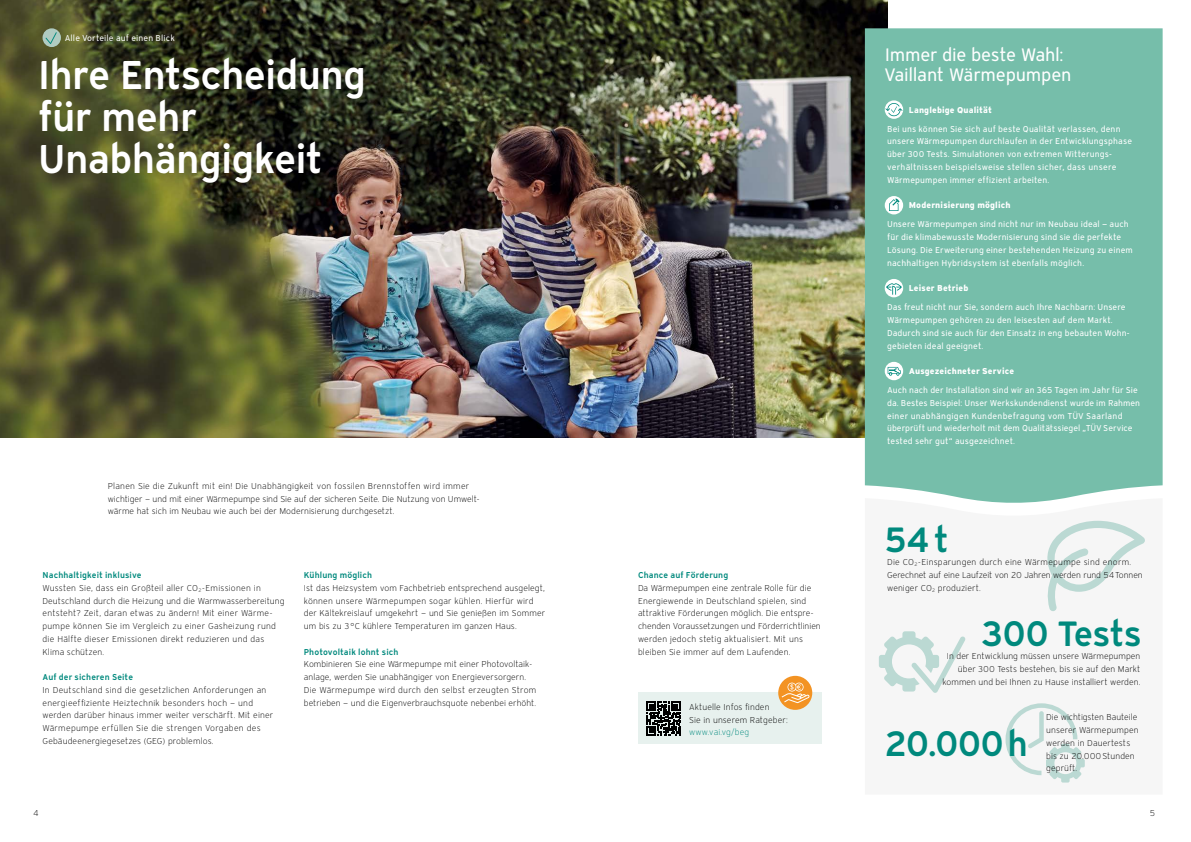
<style>
.page{position:relative;width:1191px;height:842px;background:#fff}
.page>*{position:absolute;margin:0;border:0;box-sizing:border-box;transform-origin:0 0}
.t1{font:600 40px/42px "Vaillant 16";letter-spacing:-.025em;color:#fff}
.t2{font:600 35px "Vaillant 16";letter-spacing:-.025em;color:#00897d}
.t3{font:18px/20px "Vaillant 16";letter-spacing:-.015em;color:#fff}
.t4{font:300 8.5px/12.8px "Vaillant 16";letter-spacing:.01em;color:#000}
.t5{font:8.5px/12.8px "Vaillant 16";letter-spacing:.01em;color:#fff}
.t6{font:800 8.5px "Vaillant 16";letter-spacing:.01em;color:#fff}
.t7{font:600 8.5px "Vaillant 16";letter-spacing:.01em;color:#00897d}
.t8{font:300 8.5px "Vaillant 16";letter-spacing:.015em;color:#00897d}
.s1{font-weight:600;color:#00897d}
</style>
<div class="page">
<img style="left:0;top:0;width:887px;height:438px">
<svg style="left:43px;top:28px;width:18px;height:19px"></svg>
<svg style="left:46px;top:32px;width:11px;height:12px"></svg>
<svg style="left:1047px;top:521px;width:98px;height:90px"></svg>
<svg style="left:1005px;top:703px;width:79px;height:79px"></svg>
<svg style="left:879px;top:631px;width:86px;height:62px"></svg>
<div style="left:638px;top:693px;width:184px;height:51px;background:#e7f1ee"></div>
<svg style="left:646px;top:701px;width:34px;height:34px"></svg>
<div style="left:778px;top:676px;width:34px;height:34px;background:#f39323;border-radius:50%"></div>
<svg style="left:781px;top:683px;width:28px;height:20px"></svg>
<div style="left:865px;top:28px;width:297px;height:475px;background:#76beaa"></div>
<svg style="left:884px;top:100px;width:19px;height:19px"></svg>
<svg style="left:885px;top:103px;width:17px;height:13px"></svg>
<svg style="left:884px;top:196px;width:19px;height:18px"></svg>
<svg style="left:889px;top:199px;width:10px;height:12px"></svg>
<svg style="left:884px;top:279px;width:19px;height:18px"></svg>
<svg style="left:886px;top:283px;width:15px;height:12px"></svg>
<svg style="left:884px;top:362px;width:19px;height:18px"></svg>
<svg style="left:887px;top:367px;width:13px;height:9px"></svg>
<p class="t5" style="left:65px;top:31px;width:112px">Alle Vorteile auf einen Blick</p>
<h1 class="t1" style="left:38px;top:53px;width:330px">Ihre Entscheidung für mehr<br>Unabhängigkeit</h1>
<p class="t4" style="left:108px;top:479px;width:373px">Planen Sie die Zukunft mit ein! Die Unabhängigkeit von fossilen Brennstoffen wird immer wichtiger — und mit einer Wärmepumpe sind Sie auf der sicheren Seite. Die Nutzung von Umwelt&shy;wärme hat sich im Neubau wie auch bei der Modernisierung durchgesetzt.</p>
<p class="t4" style="left:43px;top:569px;width:243px"><span class="s1">Nachhaltigkeit inklusive<br></span>Wussten Sie, dass ein Großteil aller CO<sub>2</sub>-Emissionen in Deutschland durch die Heizung und die Warmwasserbereitung entsteht? Zeit, daran etwas zu ändern! Mit einer Wärme&shy;pumpe können Sie im Vergleich zu einer Gasheizung rund die Hälfte dieser Emissionen direkt reduzieren und das Klima schützen.</p>
<p class="t7" style="left:43px;top:671px;width:92px">Auf der sicheren Seite</p>
<p class="t4" style="left:43px;top:683px;width:232px">In Deutschland sind die gesetzlichen Anforderungen an energieeffiziente Heiztechnik besonders hoch — und werden darüber hinaus immer weiter verschärft. Mit einer Wärmepumpe erfüllen Sie die strengen Vorgaben des Gebäudeenergiegesetzes (GEG) problemlos.</p>
<p class="t7" style="left:304px;top:569px;width:70px">Kühlung möglich</p>
<p class="t4" style="left:304px;top:581px;width:243px">Ist das Heizsystem vom Fachbetrieb entsprechend ausgelegt, können unsere Wärmepumpen sogar kühlen. Hierfür wird der Kältekreislauf umgekehrt — und Sie genießen im Sommer um bis zu 3°C kühlere Temperaturen im ganzen Haus.</p>
<p class="t7" style="left:304px;top:646px;width:96px">Photovoltaik lohnt sich</p>
<p class="t4" style="left:304px;top:658px;width:234px">Kombinieren Sie eine Wärmepumpe mit einer Photovoltaik&shy;anlage, werden Sie unabhängiger von Energieversorgern.<br>Die Wärmepumpe wird durch den selbst erzeugten Strom betrieben — und die Eigenverbrauchsquote nebenbei erhöht.</p>
<p class="t7" style="left:638px;top:569px;width:92px">Chance auf Förderung</p>
<p class="t4" style="left:638px;top:581px;width:184px">Da Wärmepumpen eine zentrale Rolle für die Energiewende in Deutschland spielen, sind attraktive Förderungen möglich. Die entspre&shy;chenden Voraussetzungen und Förderrichtlinien werden jedoch stetig aktualisiert. Mit uns bleiben Sie immer auf dem Laufenden.</p>
<p class="t4" style="left:689px;top:700px;width:100px">Aktuelle Infos finden<br>Sie in unserem Ratgeber:</p>
<p class="t8" style="left:689px;top:727px;width:62px">www.vai.vg/beg</p>
<h3 class="t3" style="left:884px;top:44px;width:188px">Immer die beste Wahl:<br>Vaillant Wärmepumpen</h3>
<p class="t6" style="left:909px;top:104px;width:85px">Langlebige Qualität</p>
<p class="t5" style="left:887px;top:122px;width:246px">Bei uns können Sie sich auf beste Qualität verlassen, denn unsere Wärmepumpen durchlaufen in der Entwicklungsphase über 300 Tests. Simulationen von extremen Witterungs&shy;verhältnissen beispielsweise stellen sicher, dass unsere Wärmepumpen immer effizient arbeiten.</p>
<p class="t6" style="left:909px;top:199px;width:103px">Modernisierung möglich</p>
<p class="t5" style="left:887px;top:218px;width:247px">Unsere Wärmepumpen sind nicht nur im Neubau ideal — auch für die klimabewusste Modernisierung sind sie die perfekte Lösung. Die Erweiterung einer bestehenden Heizung zu einem nachhaltigen Hybridsystem ist ebenfalls möglich.</p>
<p class="t6" style="left:909px;top:282px;width:61px">Leiser Betrieb</p>
<p class="t5" style="left:887px;top:301px;width:244px">Das freut nicht nur Sie, sondern auch Ihre Nachbarn: Unsere Wärmepumpen gehören zu den leisesten auf dem Markt.<br>Dadurch sind sie auch für den Einsatz in eng bebauten Wohn&shy;gebieten ideal geeignet.</p>
<p class="t6" style="left:909px;top:365px;width:107px">Ausgezeichneter Service</p>
<p class="t5" style="left:887px;top:384px;width:254px">Auch nach der Installation sind wir an 365 Tagen im Jahr für Sie da. Bestes Beispiel: Unser Werkskundendienst wurde im Rahmen einer unabhängigen Kundenbefragung vom TÜV Saarland überprüft und wiederholt mit dem Qualitätssiegel „TÜV Service tested sehr gut“ ausgezeichnet.</p>
<h2 class="t2" style="left:884px;top:515px;width:66px">54t</h2>
<p class="t4" style="left:887px;top:556px;width:257px">Die CO<sub>2</sub>-Einsparungen durch eine Wärmepumpe sind enorm.<br>Gerechnet auf eine Laufzeit von 20 Jahren werden rund 54Tonnen weniger CO<sub>2</sub> produziert.</p>
<h2 class="t2" style="left:981px;top:610px;width:162px">300 Tests</h2>
<p class="t4" style="left:942px;top:650px;width:199px;text-align:right">In der Entwicklung müssen unsere Wärmepumpen über 300 Tests bestehen, bis sie auf den Markt kommen und bei Ihnen zu Hause installiert werden.</p>
<p class="t4" style="left:1046px;top:711px;width:94px">Die wichtigsten Bauteile unserer Wärmepumpen werden in Dauertests bis zu 20.000Stunden geprüft.</p>
<h2 class="t2" style="left:884px;top:720px;width:145px">20.000h</h2>
<p class="t4" style="left:33px;top:806px;width:7px">4</p>
<p class="t4" style="left:1149px;top:806px;width:7px">5</p>
</div>
